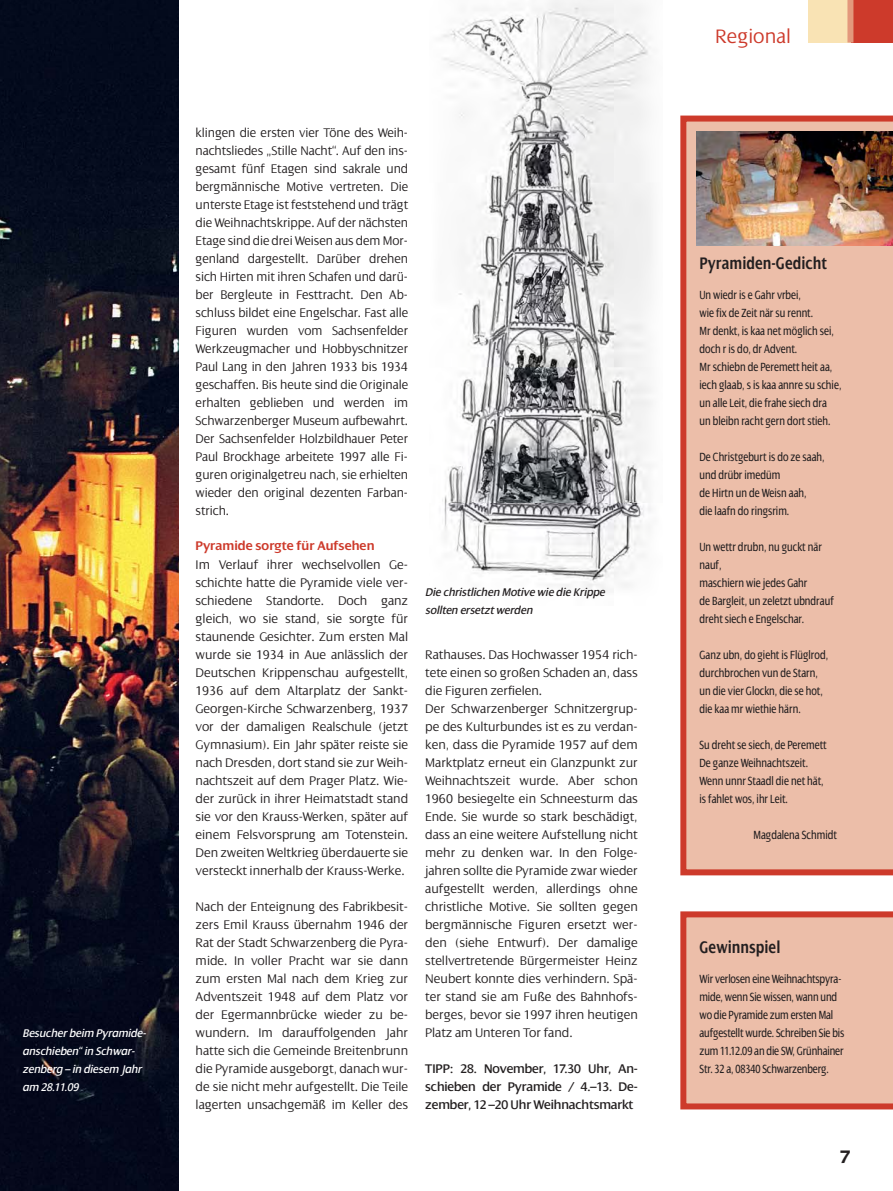
<style>
.page{position:relative;width:893px;height:1191px;background:#fff}
.page>*{position:absolute;margin:0;border:0;box-sizing:border-box;transform-origin:0 0}
.t1{font:300 21px "Dialog";color:#cd3a2b}
.t2{font:700 19.5px "Dialog";color:#231f20}
.t3{font:600 18px "Dialog Cond";color:#231f20}
.t4{font:300 13.5px/18px "Dialog";letter-spacing:-.005em;color:#231f20;text-align:justify}
.t5{font:13.5px/18px "Dialog";letter-spacing:-.01em;color:#231f20;text-align:justify}
.t6{font:600 13.5px "Dialog";color:#cd3a2b}
.t7{font:12.75px/18px "Dialog Cond";color:#231f20}
.t8{font:italic 12px/18px "Dialog";color:#fff}
.t9{font:italic 12px/18px "Dialog";color:#231f20}
</style>
<div class="page">
<img style="left:442px;top:0;width:211px;height:591px">
<img style="left:0;top:0;width:179px;height:1191px">
<div style="left:680px;top:116px;width:213px;height:759px;background:#ecbea9"></div>
<img style="left:696px;top:131px;width:197px;height:114px">
<svg style="left:680px;top:911px;width:213px;height:198px;background:#e9b39e"></svg>
<div style="left:850px;top:0;width:43px;height:43px;background:#cd3a2b"></div>
<div style="left:808px;top:0;width:42px;height:43px;background:#f9e3b4"></div>
<div style="left:847px;top:0;width:6px;height:43px;background:#e3987c"></div>
<p class="t8" style="left:22px;top:1025px;width:125px">Besucher beim Pyramide&shy;anschieben“ in Schwar&shy;zenberg – in diesem Jahr am 28.11.09</p>
<p class="t4" style="left:196px;top:125px;width:214px">klingen die ersten vier Töne des Weih&shy;nachtsliedes „Stille Nacht“. Auf den ins&shy;gesamt fünf Etagen sind sakrale und bergmännische Motive vertreten. Die unterste Etage ist feststehend und trägt die Weihnachtskrippe. Auf der nächsten Etage sind die drei Weisen aus dem Mor&shy;genland dargestellt. Darüber drehen sich Hirten mit ihren Schafen und darü&shy;ber Bergleute in Festtracht. Den Ab&shy;schluss bildet eine Engelschar. Fast alle Figuren wurden vom Sachsenfelder Werkzeugmacher und Hobbyschnitzer Paul Lang in den Jahren 1933 bis 1934 geschaffen. Bis heute sind die Originale erhalten geblieben und werden im Schwarzenberger Museum aufbewahrt.<br>Der Sachsenfelder Holzbildhauer Peter Paul Brockhage arbeitete 1997 alle Fi&shy;guren originalgetreu nach, sie erhielten wieder den original dezenten Farban&shy;strich.</p>
<p class="t6" style="left:196px;top:540px;width:180px">Pyramide sorgte für Aufsehen</p>
<p class="t4" style="left:196px;top:557px;width:214px">Im Verlauf ihrer wechselvollen Ge&shy;schichte hatte die Pyramide viele ver&shy;schiedene Standorte. Doch ganz gleich, wo sie stand, sie sorgte für staunende Gesichter. Zum ersten Mal wurde sie 1934 in Aue anlässlich der Deutschen Krippenschau aufgestellt, 1936 auf dem Altarplatz der Sankt-Georgen-Kirche Schwarzenberg, 1937 vor der damaligen Realschule (jetzt Gymnasium). Ein Jahr später reiste sie nach Dresden, dort stand sie zur Weih&shy;nachtszeit auf dem Prager Platz. Wie&shy;der zurück in ihrer Heimatstadt stand sie vor den Krauss-Werken, später auf einem Felsvorsprung am Totenstein.<br>Den zweiten Weltkrieg überdauerte sie versteckt innerhalb der Krauss-Werke.</p>
<p class="t4" style="left:196px;top:899px;width:214px">Nach der Enteignung des Fabrikbesit&shy;zers Emil Krauss übernahm 1946 der Rat der Stadt Schwarzenberg die Pyra&shy;mide. In voller Pracht war sie dann zum ersten Mal nach dem Krieg zur Adventszeit 1948 auf dem Platz vor der Egermannbrücke wieder zu be&shy;wundern. Im darauffolgenden Jahr hatte sich die Gemeinde Breitenbrunn die Pyramide ausgeborgt, danach wur&shy;de sie nicht mehr aufgestellt. Die Teile lagerten unsachgemäß im Keller des</p>
<p class="t9" style="left:425px;top:584px;width:181px">Die christlichen Motive wie die Krippe sollten ersetzt werden</p>
<p class="t4" style="left:425px;top:647px;width:214px;text-align:left">Rathauses. Das Hochwasser 1954 rich&shy;tete einen so großen Schaden an, dass die Figuren zerfielen.<br>Der Schwarzenberger Schnitzergrup&shy;pe des Kulturbundes ist es zu verdan&shy;ken, dass die Pyramide 1957 auf dem Marktplatz erneut ein Glanzpunkt zur Weihnachtszeit wurde. Aber schon 1960 besiegelte ein Schneesturm das Ende. Sie wurde so stark beschädigt, dass an eine weitere Aufstellung nicht mehr zu denken war. In den Folge&shy;jahren sollte die Pyramide zwar wieder aufgestellt werden, allerdings ohne christliche Motive. Sie sollten gegen bergmännische Figuren ersetzt wer&shy;den (siehe Entwurf). Der damalige stellvertretende Bürgermeister Heinz Neubert konnte dies verhindern. Spä&shy;ter stand sie am Fuße des Bahnhofs&shy;berges, bevor sie 1997 ihren heutigen Platz am Unteren Tor fand.</p>
<p class="t5" style="left:425px;top:1061px;width:214px">TIPP: 28. November, 17.30 Uhr, An&shy;schieben der Pyramide / 4.–13. De&shy;zember, 12 –20 Uhr Weihnachtsmarkt</p>
<h1 class="t1" style="left:715px;top:27px;width:77px">Regional</h1>
<h3 class="t3" style="left:699px;top:256px;width:129px">Pyramiden-Gedicht</h3>
<p class="t7" style="left:699px;top:287px;width:143px">Un wiedr is e Gahr vrbei,<br>wie fix de Zeit när su rennt.<br>Mr denkt, is kaa net möglich sei, doch r is do, dr Advent.<br>Mr schiebn de Peremett heit aa, iech glaab, s is kaa annre su schie, un alle Leit, die frahe siech dra un bleibn racht gern dort stieh.</p>
<p class="t7" style="left:699px;top:449px;width:127px">De Christgeburt is do ze saah, und drübr imedüm<br>de Hirtn un de Weisn aah,<br>die laafn do ringsrim.</p>
<p class="t7" style="left:699px;top:539px;width:136px">Un wettr drubn, nu guckt när nauf,<br>maschiern wie jedes Gahr<br>de Bargleit, un zeletzt ubndrauf dreht siech e Engelschar.</p>
<p class="t7" style="left:699px;top:647px;width:130px">Ganz ubn, do gieht is Flüglrod, durchbrochen vun de Starn, un die vier Glockn, die se hot, die kaa mr wiethie härn.</p>
<p class="t7" style="left:699px;top:737px;width:129px">Su dreht se siech, de Peremett<br>De ganze Weihnachtszeit.<br>Wenn unnr Staadl die net hät, is fahlet wos, ihr Leit.</p>
<p class="t7" style="left:753px;top:827px;width:85px">Magdalena Schmidt</p>
<h3 class="t3" style="left:699px;top:940px;width:82px">Gewinnspiel</h3>
<p class="t7" style="left:699px;top:971px;width:146px">Wir verlosen eine Weihnachtspyra&shy;mide, wenn Sie wissen, wann und wo die Pyramide zum ersten Mal aufgestellt wurde. Schreiben Sie bis zum 11.12.09 an die SW, Grünhainer Str. 32 a, 08340 Schwarzenberg.</p>
<h2 class="t2" style="left:840px;top:1149px;width:12px">7</h2>
</div>
